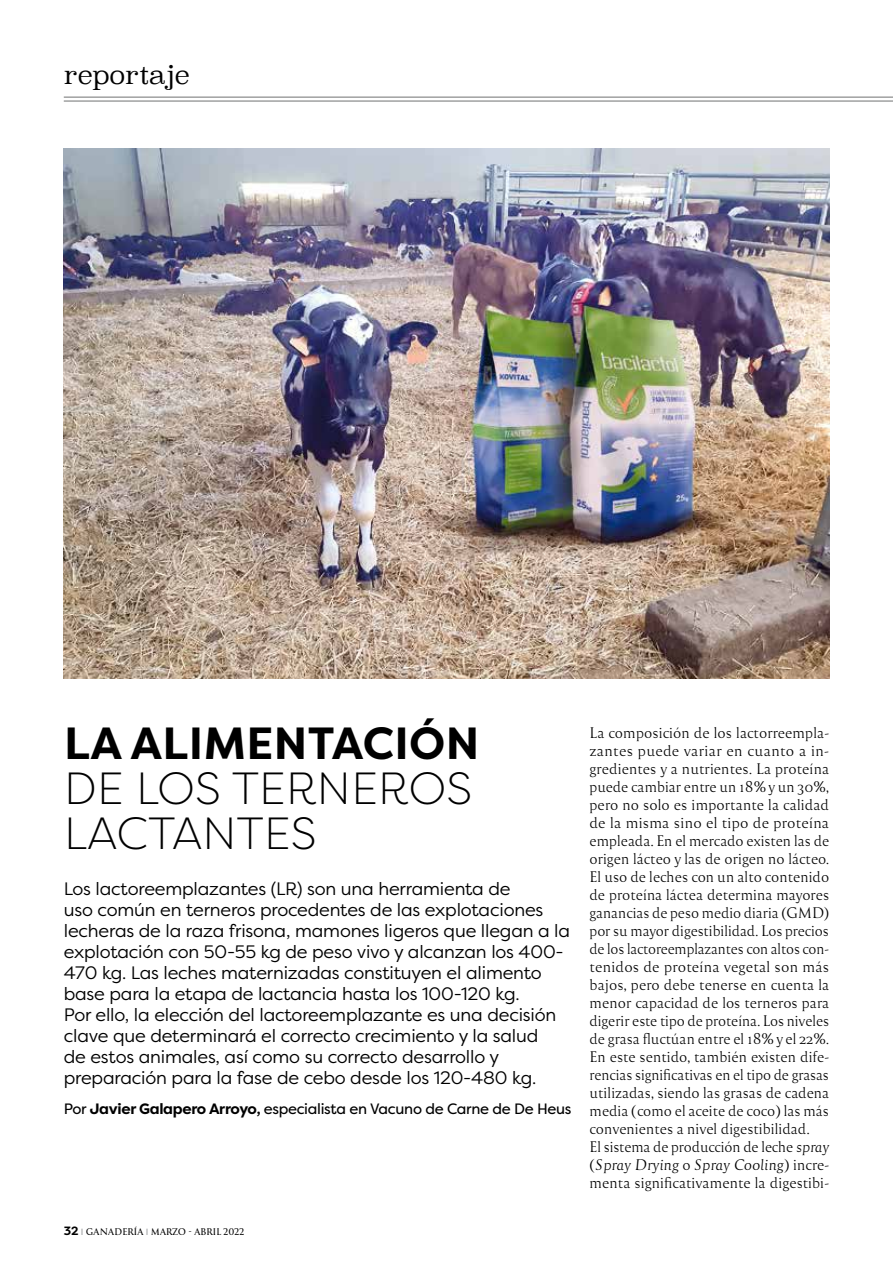
<style>
.page{position:relative;width:893px;height:1263px;background:#fff}
.page>*{position:absolute;margin:0;border:0;box-sizing:border-box;transform-origin:0 0}
.t1{font:300 45px/45px "Filson Pro";letter-spacing:.01em;color:#000}
.t2{font:700 45px "Filson Pro";letter-spacing:.01em;color:#000}
.t3{font:300 25.5px "Superclarendon";color:#000}
.t4{font:18px/21px "Filson Pro";letter-spacing:-.01em;color:#000}
.t5{font:15px "Filson Pro";letter-spacing:-.02em;color:#000}
.t6{font:14.25px/18px "Reforma 1918 Blanca";color:#000}
.t7{font:14.25px "Reforma 1918 Blanca Italica";color:#000}
.t8{font:9px "Reforma 1918 Gris";letter-spacing:-.01em;color:#000}
.s1{font-weight:700}
.s2{font-family:"Filson Pro";font-weight:700;font-size:12px}
.s3{font-family:"Filson Pro";color:#9a9c9d}
.s4{font-family:"Filson Pro";color:#9c9e9f}
.s5{font-family:"Reforma 1918 Blanca Italica"}
.s6{font-family:"Reforma 1918 Blanca"}
</style>
<div class="page">
<hr style="left:64px;top:97px;width:829px;height:1px;background:#707172">
<hr style="left:64px;top:101px;width:829px;height:1px;background:#707172">
<img style="left:64px;top:149px;width:765px;height:530px">
<h2 class="t3" style="left:64px;top:58px;width:127px">reportaje</h2>
<h1 class="t2" style="left:64px;top:715px;width:417px">LA ALIMENTACIÓN</h1>
<h1 class="t1" style="left:64px;top:765px;width:409px">DE LOS TERNEROS<br>LACTANTES</h1>
<p class="t4" style="left:64px;top:878px;width:508px">Los lactoreemplazantes (LR) son una herramienta de<br>uso común en terneros procedentes de las explotaciones lecheras de la raza frisona, mamones ligeros que llegan a la explotación con 50-55 kg de peso vivo y alcanzan los 400- 470 kg. Las leches maternizadas constituyen el alimento base para la etapa de lactancia hasta los 100-120 kg.<br>Por ello, la elección del lactoreemplazante es una decisión clave que determinará el correcto crecimiento y la salud<br>de estos animales, así como su correcto desarrollo y preparación para la fase de cebo desde los 120-480 kg.</p>
<p class="t5" style="left:64px;top:1098px;width:509px">Por <span class="s1">Javier Galapero Arroyo,</span> especialista en Vacuno de Carne de De Heus</p>
<p class="t8" style="left:64px;top:1226px;width:182px"><span class="s2">32</span> <span class="s3">I</span> GANADERÍA <span class="s4">I</span> MARZO - ABRIL 2022</p>
<p class="t6" style="left:589px;top:724px;width:241px">La composición de los lactorreempla&shy;zantes puede variar en cuanto a in&shy;gredientes y a nutrientes. La proteína puede cambiar entre un 18% y un 30%, pero no solo es importante la calidad de la misma sino el tipo de proteína empleada. En el mercado existen las de origen lácteo y las de origen no lácteo.<br>El uso de leches con un alto contenido de proteína láctea determina mayores ganancias de peso medio diaria (GMD) por su mayor digestibilidad. Los precios de los lactoreemplazantes con altos con&shy;tenidos de proteína vegetal son más bajos, pero debe tenerse en cuenta la menor capacidad de los terneros para digerir este tipo de proteína. Los niveles de grasa fluctúan entre el 18% y el 22%.<br>En este sentido, también existen dife&shy;rencias significativas en el tipo de grasas utilizadas, siendo las grasas de cadena media (como el aceite de coco) las más convenientes a nivel digestibilidad.<br>El sistema de producción de leche <span class="s5">spray</span></p>
<p class="t7" style="left:589px;top:1157px;width:241px"><span class="s6">(</span>Spray Drying <span class="s6">o</span> Spray Cooling<span class="s6">) incre-</span></p>
<p class="t6" style="left:589px;top:1174px;width:241px">menta significativamente la digestibi-</p>
</div>
